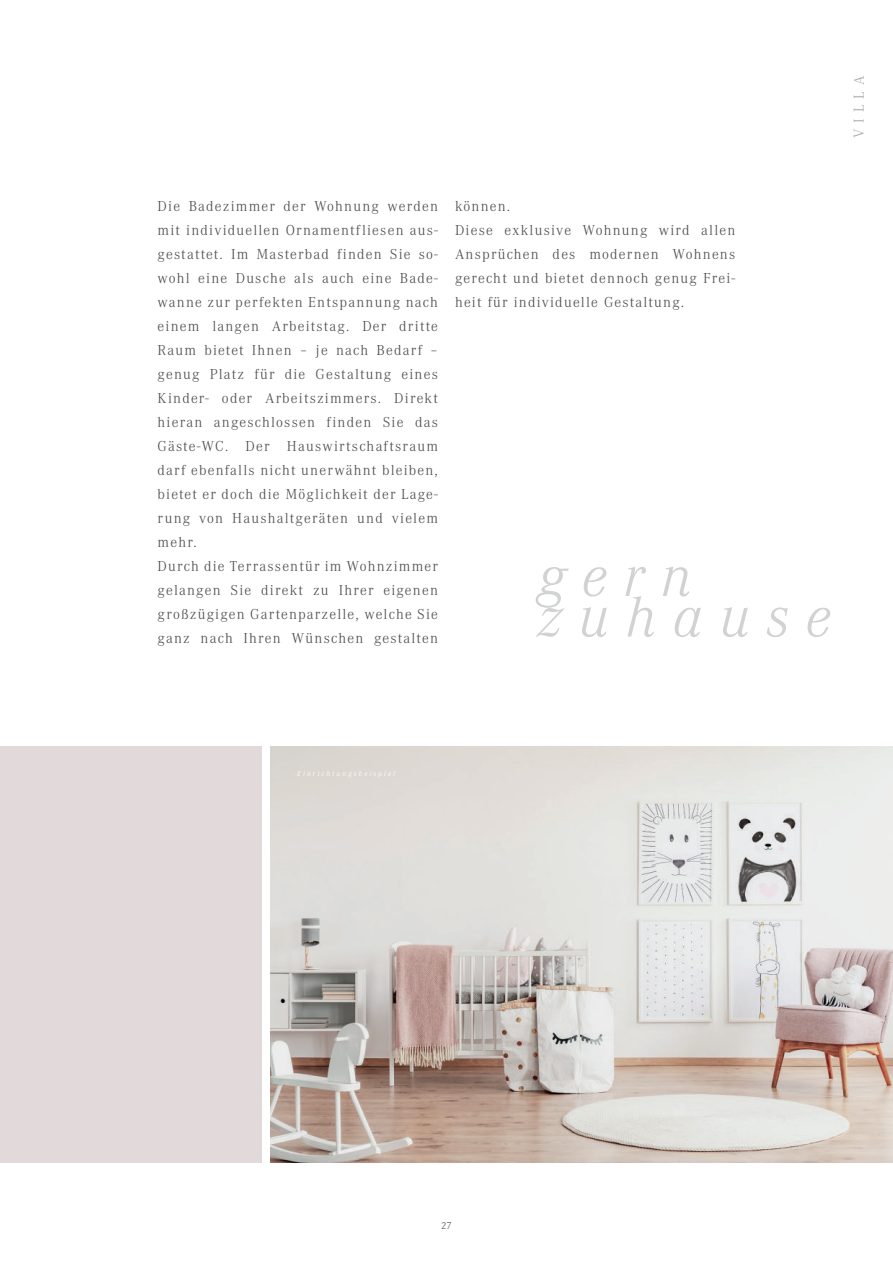
<style>
.page{position:relative;width:893px;height:1263px;background:#fff}
.page>*{position:absolute;margin:0;border:0;box-sizing:border-box;transform-origin:0 0}
.t1{font:italic 300 60px "Corporate A";letter-spacing:.28em;color:#d1d2d4}
.t2{font:300 15px/24px "Corporate A";letter-spacing:.08em;color:#4b4c4d}
.t3{font:300 15px "Corporate A";letter-spacing:.4em;color:#a8a9ad}
.t4{font:300 10.5px "Corporate A";color:#4b4c4d}
.t5{font:italic 300 7.5px "Corporate A";letter-spacing:.28em;color:#fff}
</style>
<div class="page">
<img style="left:270px;top:746px;width:623px;height:416px">
<div style="left:0;top:746px;width:261px;height:416px;background:#e2d9da"></div>
<p class="t3" style="left:853px;top:138px;width:64px;rotate:-90deg">VILLA</p>
<p class="t2" style="left:158px;top:195px;width:282px">Die Badezimmer der Wohnung werden mit individuellen Ornamentfliesen aus&shy;gestattet. Im Masterbad finden Sie so&shy;wohl eine Dusche als auch eine Bade&shy;wanne zur perfekten Entspannung nach einem langen Arbeitstag. Der dritte Raum bietet Ihnen – je nach Bedarf – genug Platz für die Gestaltung eines Kinder- oder Arbeitszimmers. Direkt hieran angeschlossen finden Sie das Gäste-WC. Der Hauswirtschaftsraum darf ebenfalls nicht unerwähnt bleiben, bietet er doch die Möglichkeit der Lage&shy;rung von Haushaltgeräten und vielem mehr.<br>Durch die Terrassentür im Wohnzimmer gelangen Sie direkt zu Ihrer eigenen großzügigen Gartenparzelle, welche Sie ganz nach Ihren Wünschen gestalten</p>
<p class="t2" style="left:455px;top:195px;width:282px">können.<br>Diese exklusive Wohnung wird allen<br>Ansprüchen des modernen Wohnens gerecht und bietet dennoch genug Frei&shy;heit für individuelle Gestaltung.</p>
<h1 class="t1" style="left:538px;top:555px;width:155px">gern</h1>
<h1 class="t1" style="left:538px;top:595px;width:294px">zuhause</h1>
<p class="t5" style="left:297px;top:771px;width:100px">Einrichtungsbeispiel</p>
<p class="t4" style="left:441px;top:1221px;width:12px">27</p>
</div>
